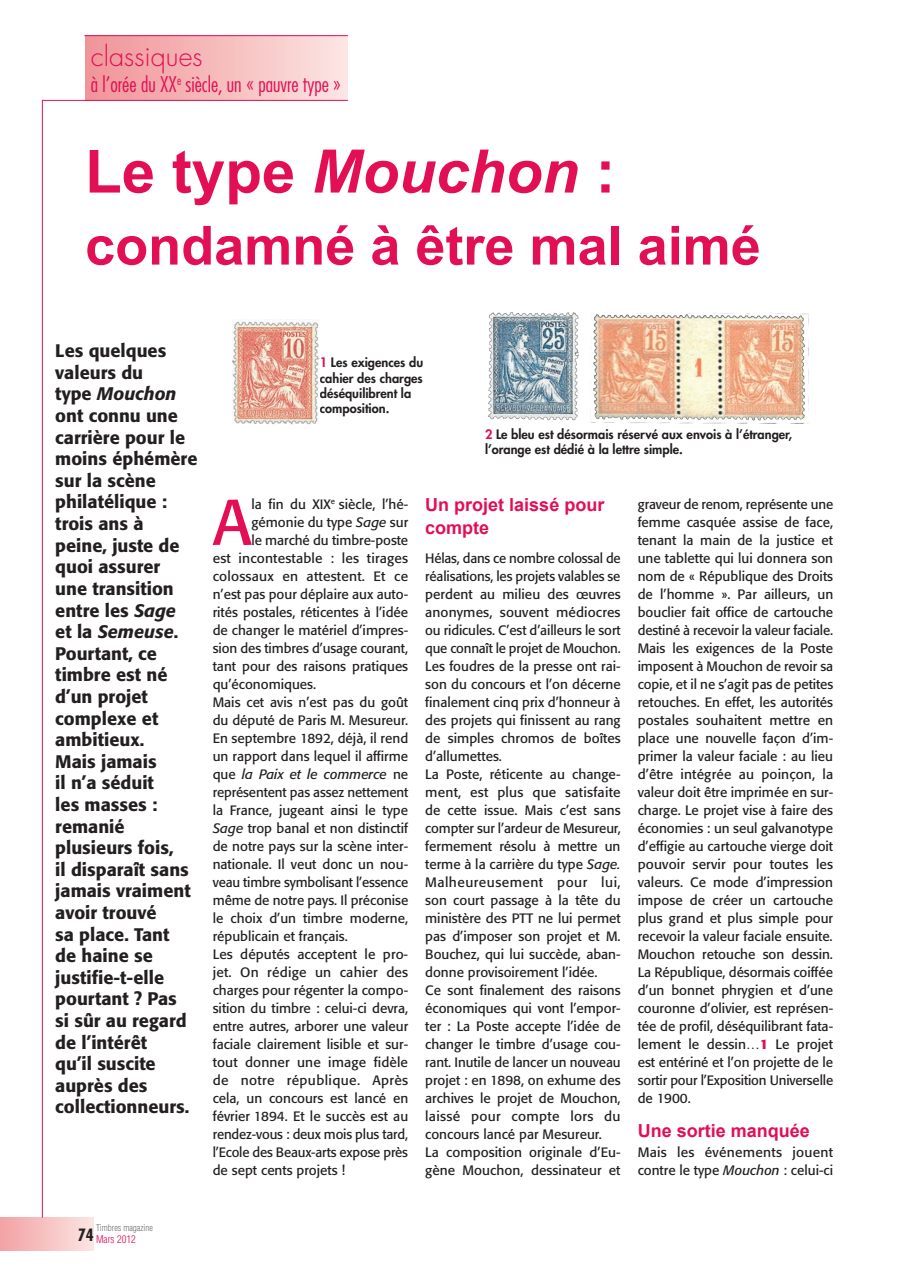
<style>
.page{position:relative;width:897px;height:1264px;background:#fff}
.page>*{position:absolute;margin:0;border:0;box-sizing:border-box;transform-origin:0 0}
.Mag_Texte_courant_L3{font:64.05px "Formata";color:#e20f55}
.Mag_Titre{font:700 60px "Arial";color:#e20f55}
.Mag_Titre-2{font:700 54px "Arial";color:#e20f55}
.TETIERE___Rubrique_G{font:300 27px "Futura Std";color:#e20f55}
.TETIERE___Rubrique_s{font:300 condensed 21px "Futura Std";color:#e20f55}
.Mag_Chapo{font:500 18px/21.6px "Formata";color:#231f20}
.Mag_Inter{font:700 18px/23.4px "Arial";color:#e20f55}
.Mag_Texte_courant{font:13.5px/18px "Formata";color:#231f20;text-align:justify}
.Mag_Texte_courant_L3-2{font:13.5px "Formata";color:#231f20}
.Mag_Texte_courant-2{font:13.5px/18px "Formata";letter-spacing:.02em;color:#231f20}
.Mag_Légende{font:800 12.75px/15.3px "Futura Std";color:#231f20}
.TETIERE___Folio_Page{font:300 condensed 10.5px "Helvetica LT Std";color:#e20f55}
.t1{font:300 condensed 9px "Helvetica LT Std";color:#6c6d70}
.s1{font-style:italic}
.s2{color:#e20f55}
.s3{font-weight:700;color:#e20f55}
</style>
<div class="page">
<div style="left:85px;top:35px;width:262px;height:65px;background:linear-gradient(to right,#f09397,#fbe5e2)"></div>
<hr style="left:84px;top:35px;width:264px;height:1px;background:#e20f55">
<hr style="left:42px;top:100px;width:306px;height:1px;background:#e20f55">
<div style="left:0;top:1217px;width:94px;height:33px;background:linear-gradient(to right,#f2a2a3,#fbe5e2)"></div>
<hr style="left:42px;top:100px;width:1px;height:1117px;background:#e20f55">
<img style="left:590px;top:313px;width:219px;height:111px">
<img style="left:233px;top:319px;width:87px;height:106px">
<img style="left:488px;top:312px;width:91px;height:109px">
<p class="TETIERE___Rubrique_G" style="left:91px;top:40px;width:113px">classiques</p>
<p class="TETIERE___Rubrique_s" style="left:91px;top:71px;width:252px">à l’orée du XX<sup>e</sup> siècle, un « pauvre type »</p>
<p class="Mag_Titre" style="left:85px;top:131px;width:531px">Le type <span class="s1">Mouchon</span> :</p>
<p class="Mag_Titre-2" style="left:85px;top:210px;width:677px">condamné à être mal aimé</p>
<p class="Mag_Chapo" style="left:55px;top:340px;width:144px">Les quelques valeurs du<br>type <span class="s1">Mouchon </span>ont connu une carrière pour le moins éphémère sur la scène philatélique : trois ans à peine, juste de quoi assurer<br>une transition entre les <span class="s1">Sage<br></span>et la <span class="s1">Semeuse</span>.<br>Pourtant, ce timbre est né d’un projet complexe et ambitieux.<br>Mais jamais<br>il n’a séduit<br>les masses : remanié plusieurs fois,<br>il disparaît sans jamais vraiment avoir trouvé<br>sa place. Tant<br>de haine se justifie-t-elle pourtant ? Pas<br>si sûr au regard de l’intérêt<br>qu’il suscite auprès des collectionneurs.</p>
<p class="Mag_Légende" style="left:320px;top:355px;width:105px"><span class="s2">1</span> Les exigences du cahier des charges déséquilibrent la composition.</p>
<p class="Mag_Légende" style="left:485px;top:426px;width:309px"><span class="s2">2</span> Le bleu est désormais réservé aux envois à l’étranger, l’orange est dédié à la lettre simple.</p>
<p class="Mag_Texte_courant_L3" style="left:213px;top:483px;width:40px">A</p>
<p class="Mag_Texte_courant_L3-2" style="left:251px;top:496px;width:158px">la fin du XIX<sup>e</sup> siècle, l’hé-</p>
<p class="Mag_Texte_courant_L3-2" style="left:251px;top:514px;width:158px">gémonie du type <span class="s1">Sage</span> sur</p>
<p class="Mag_Texte_courant_L3-2" style="left:251px;top:532px;width:158px">le marché du timbre-poste</p>
<p class="Mag_Texte_courant_L3-2" style="left:213px;top:550px;width:197px">est incontestable : les tirages</p>
<p class="Mag_Texte_courant_L3-2" style="left:213px;top:568px;width:197px">colossaux en attestent. Et ce</p>
<p class="Mag_Texte_courant_L3-2" style="left:213px;top:586px;width:197px">n’est pas pour déplaire aux auto-</p>
<p class="Mag_Texte_courant_L3-2" style="left:213px;top:604px;width:197px">rités postales, réticentes à l’idée</p>
<p class="Mag_Texte_courant_L3-2" style="left:213px;top:622px;width:197px">de changer le matériel d’impres-</p>
<p class="Mag_Texte_courant_L3-2" style="left:213px;top:640px;width:197px">sion des timbres d’usage courant,</p>
<p class="Mag_Texte_courant_L3-2" style="left:213px;top:658px;width:197px">tant pour des raisons pratiques</p>
<p class="Mag_Texte_courant_L3-2" style="left:213px;top:676px;width:105px">qu’économiques.</p>
<p class="Mag_Texte_courant" style="left:213px;top:693px;width:197px">Mais cet avis n’est pas du goût du député de Paris M. Mesureur.<br>En septembre 1892, déjà, il rend un rapport dans lequel il affirme que <span class="s1">la Paix et le commerce</span> ne représentent pas assez nettement la France, jugeant ainsi le type <span class="s1">Sage</span> trop banal et non distinctif de notre pays sur la scène inter&shy;nationale. Il veut donc un nou&shy;veau timbre symbolisant l’essence même de notre pays. Il préconise le choix d’un timbre moderne, républicain et français.</p>
<p class="Mag_Texte_courant" style="left:213px;top:945px;width:197px">Les députés acceptent le pro&shy;jet. On rédige un cahier des charges pour régenter la compo&shy;sition du timbre : celui-ci devra, entre autres, arborer une valeur faciale clairement lisible et sur&shy;tout donner une image fidèle de notre république. Après cela, un concours est lancé en février 1894. Et le succès est au rendez-vous : deux mois plus tard, l’Ecole des Beaux-arts expose près de sept cents projets !</p>
<p class="Mag_Inter" style="left:425px;top:493px;width:181px">Un projet laissé pour compte</p>
<p class="Mag_Texte_courant" style="left:425px;top:549px;width:197px">Hélas, dans ce nombre colossal de réalisations, les projets valables se perdent au milieu des œuvres anonymes, souvent médiocres ou ridicules. C’est d’ailleurs le sort que connaît le projet de Mouchon.<br>Les foudres de la presse ont rai&shy;son du concours et l’on décerne finalement cinq prix d’honneur à des projets qui finissent au rang de simples chromos de boîtes d’allumettes.</p>
<p class="Mag_Texte_courant" style="left:425px;top:765px;width:197px">La Poste, réticente au change&shy;ment, est plus que satisfaite de cette issue. Mais c’est sans compter sur l’ardeur de Mesureur, fermement résolu à mettre un terme à la carrière du type <span class="s1">Sage.<br></span>Malheureusement pour lui, son court passage à la tête du ministère des PTT ne lui permet pas d’imposer son projet et M.<br>Bouchez, qui lui succède, aban&shy;donne provisoirement l’idée.</p>
<p class="Mag_Texte_courant" style="left:425px;top:981px;width:197px">Ce sont finalement des raisons économiques qui vont l’empor&shy;ter : La Poste accepte l’idée de changer le timbre d’usage cou&shy;rant. Inutile de lancer un nouveau projet : en 1898, on exhume des archives le projet de Mouchon, laissé pour compte lors du concours lancé par Mesureur.</p>
<p class="Mag_Texte_courant" style="left:425px;top:1143px;width:197px">La composition originale d’Eu&shy;gène Mouchon, dessinateur et</p>
<p class="Mag_Texte_courant" style="left:637px;top:495px;width:197px">graveur de renom, représente une femme casquée assise de face, tenant la main de la justice et une tablette qui lui donnera son nom de « République des Droits de l’homme ». Par ailleurs, un bouclier fait office de cartouche destiné à recevoir la valeur faciale.</p>
<p class="Mag_Texte_courant" style="left:637px;top:639px;width:197px">Mais les exigences de la Poste imposent à Mouchon de revoir sa copie, et il ne s’agit pas de petites retouches. En effet, les autorités postales souhaitent mettre en place une nouvelle façon d’im&shy;primer la valeur faciale : au lieu d’être intégrée au poinçon, la valeur doit être imprimée en sur&shy;charge. Le projet vise à faire des économies : un seul galvanotype d’effigie au cartouche vierge doit pouvoir servir pour toutes les valeurs. Ce mode d’impression impose de créer un cartouche plus grand et plus simple pour recevoir la valeur faciale ensuite.</p>
<p class="Mag_Texte_courant" style="left:637px;top:945px;width:197px">Mouchon retouche son dessin.<br>La République, désormais coiffée d’un bonnet phrygien et d’une couronne d’olivier, est représen&shy;tée de profil, déséquilibrant fata&shy;lement le dessin…<span class="s3">1</span> Le projet est entériné et l’on projette de le sortir pour l’Exposition Universelle de 1900.</p>
<p class="Mag_Inter" style="left:637px;top:1119px;width:174px">Une sortie manquée</p>
<p class="Mag_Texte_courant-2" style="left:637px;top:1143px;width:197px">Mais les événements jouent contre le type <span class="s1">Mouchon</span> : celui-ci</p>
<p class="t1" style="left:96px;top:1222px;width:58px">Timbres magazine</p>
<p class="TETIERE___Folio_Page" style="left:78px;top:1233px;width:59px"><sup>74</sup> Mars 2012</p>
</div>
